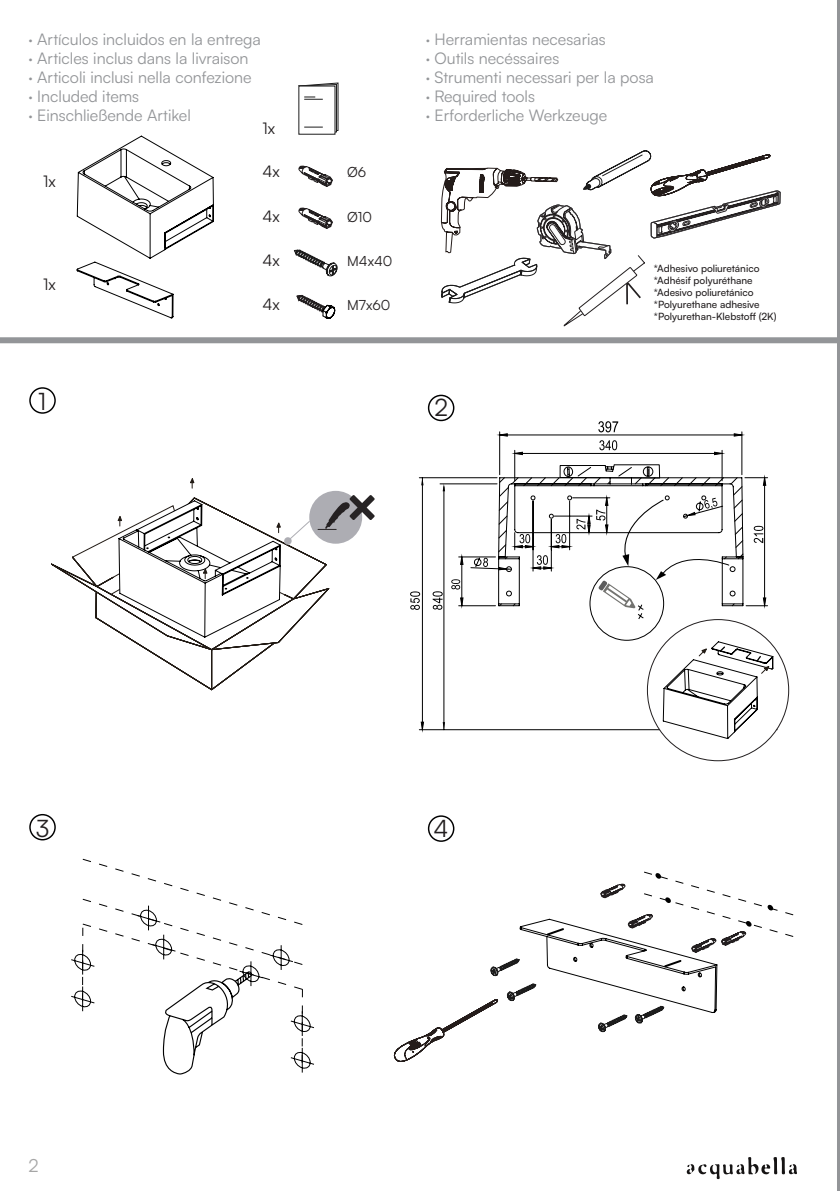
<style>
.page{position:relative;width:840px;height:1191px;background:#fff}
.page>*{position:absolute;margin:0;border:0;box-sizing:border-box;transform-origin:0 0}
.t1{font:24px "Satoshi";color:#231f20}
.t2{font:18px "Satoshi";color:#a6a6a6}
.subtitulos_sub_gris{font:16px "Satoshi";color:#939598}
.t3{font:16px "Satoshi";color:#231f20}
.t4{font:14px "Satoshi";color:#231f20}
.t5{font:500 10px "Satoshi";color:#231f20}
</style>
<div class="page">
<svg style="left:686px;top:1157px;width:110px;height:22px"></svg>
<hr style="left:836px;top:0;width:3px;height:1191px;background:#939598">
<div style="left:29px;top:387px;width:27px;height:27px;border:1px solid #000001;border-radius:50%"></div>
<div style="left:29px;top:814px;width:27px;height:26px;border:1px solid #000001;border-radius:50%"></div>
<div style="left:427px;top:815px;width:27px;height:27px;border:1px solid #000001;border-radius:50%"></div>
<div style="left:427px;top:395px;width:27px;height:26px;border:1px solid #000001;border-radius:50%"></div>
<svg style="left:298px;top:82px;width:40px;height:53px"></svg>
<div style="left:0;top:337px;width:839px;height:6px;background:#939598"></div>
<svg style="left:298px;top:166px;width:35px;height:21px"></svg>
<svg style="left:298px;top:208px;width:35px;height:21px"></svg>
<svg style="left:293px;top:249px;width:44px;height:28px"></svg>
<svg style="left:76px;top:135px;width:138px;height:184px"></svg>
<svg style="left:296px;top:295px;width:39px;height:23px"></svg>
<svg style="left:440px;top:150px;width:340px;height:177px"></svg>
<svg style="left:190px;top:478px;width:5px;height:10px"></svg>
<div style="left:309px;top:491px;width:53px;height:53px;background:#adadb3;border-radius:50%"></div>
<svg style="left:51px;top:495px;width:323px;height:196px"></svg>
<svg style="left:432px;top:591px;width:10px;height:19px"></svg>
<hr style="left:422px;top:478px;width:1px;height:251px;background:#000">
<hr style="left:443px;top:487px;width:1px;height:242px;background:#000">
<hr style="left:419px;top:729px;width:357px;height:1px;background:#000">
<hr style="left:419px;top:477px;width:78px;height:1px;background:#000">
<hr style="left:440px;top:483px;width:57px;height:1px;background:#000">
<svg style="left:420px;top:721px;width:4px;height:9px"></svg>
<svg style="left:442px;top:722px;width:3px;height:7px"></svg>
<svg style="left:442px;top:483px;width:3px;height:8px"></svg>
<svg style="left:410px;top:591px;width:10px;height:19px"></svg>
<div style="left:647px;top:619px;width:141px;height:141px;background:#fff;border-radius:50%"></div>
<svg style="left:661px;top:640px;width:112px;height:100px"></svg>
<svg style="left:451px;top:421px;width:314px;height:198px"></svg>
<svg style="left:393px;top:871px;width:400px;height:191px"></svg>
<svg style="left:71px;top:858px;width:243px;height:217px"></svg>
<p class="subtitulos_sub_gris" style="left:28px;top:28px;width:234px">· Artículos incluidos en la entrega</p>
<p class="subtitulos_sub_gris" style="left:28px;top:47px;width:222px">· Articles inclus dans la livraison</p>
<p class="subtitulos_sub_gris" style="left:28px;top:66px;width:225px">· Articoli inclusi nella confezione</p>
<p class="subtitulos_sub_gris" style="left:28px;top:86px;width:112px">· Included items</p>
<p class="subtitulos_sub_gris" style="left:28px;top:105px;width:164px">· Einschließende Artikel</p>
<p class="t3" style="left:262px;top:118px;width:14px">1x</p>
<p class="t3" style="left:43px;top:170px;width:14px">1x</p>
<p class="t3" style="left:43px;top:273px;width:14px">1x</p>
<p class="t1" style="left:38px;top:385px;width:10px">1</p>
<p class="t3" style="left:262px;top:161px;width:19px">4x</p>
<p class="t3" style="left:262px;top:205px;width:19px">4x</p>
<p class="t3" style="left:262px;top:249px;width:19px">4x</p>
<p class="t3" style="left:262px;top:294px;width:19px">4x</p>
<p class="t4" style="left:347px;top:163px;width:21px">Ø6</p>
<p class="t4" style="left:347px;top:207px;width:27px">Ø10</p>
<p class="t4" style="left:347px;top:251px;width:47px">M4x40</p>
<p class="t4" style="left:347px;top:296px;width:45px">M7x60</p>
<p class="subtitulos_sub_gris" style="left:425px;top:28px;width:182px">· Herramientas necesarias</p>
<p class="subtitulos_sub_gris" style="left:425px;top:47px;width:135px">· Outils necéssaires</p>
<p class="subtitulos_sub_gris" style="left:425px;top:66px;width:230px">· Strumenti necessari per la posa</p>
<p class="subtitulos_sub_gris" style="left:425px;top:86px;width:111px">· Required tools</p>
<p class="subtitulos_sub_gris" style="left:425px;top:105px;width:183px">· Erforderliche Werkzeuge</p>
<p class="t1" style="left:434px;top:391px;width:15px">2</p>
<p class="t5" style="left:653px;top:261px;width:107px">*Adhesivo poliuretánico</p>
<p class="t5" style="left:653px;top:273px;width:100px">*Adhésif polyuréthane</p>
<p class="t5" style="left:653px;top:285px;width:101px">*Adesivo poliuretánico</p>
<p class="t5" style="left:653px;top:297px;width:107px">*Polyurethane adhesive</p>
<p class="t5" style="left:653px;top:309px;width:124px">*Polyurethan-Klebstoff (2K)</p>
<p class="t1" style="left:36px;top:812px;width:15px">3</p>
<p class="t1" style="left:433px;top:812px;width:17px">4</p>
<p class="t2" style="left:28px;top:1153px;width:12px">2</p>
</div>
